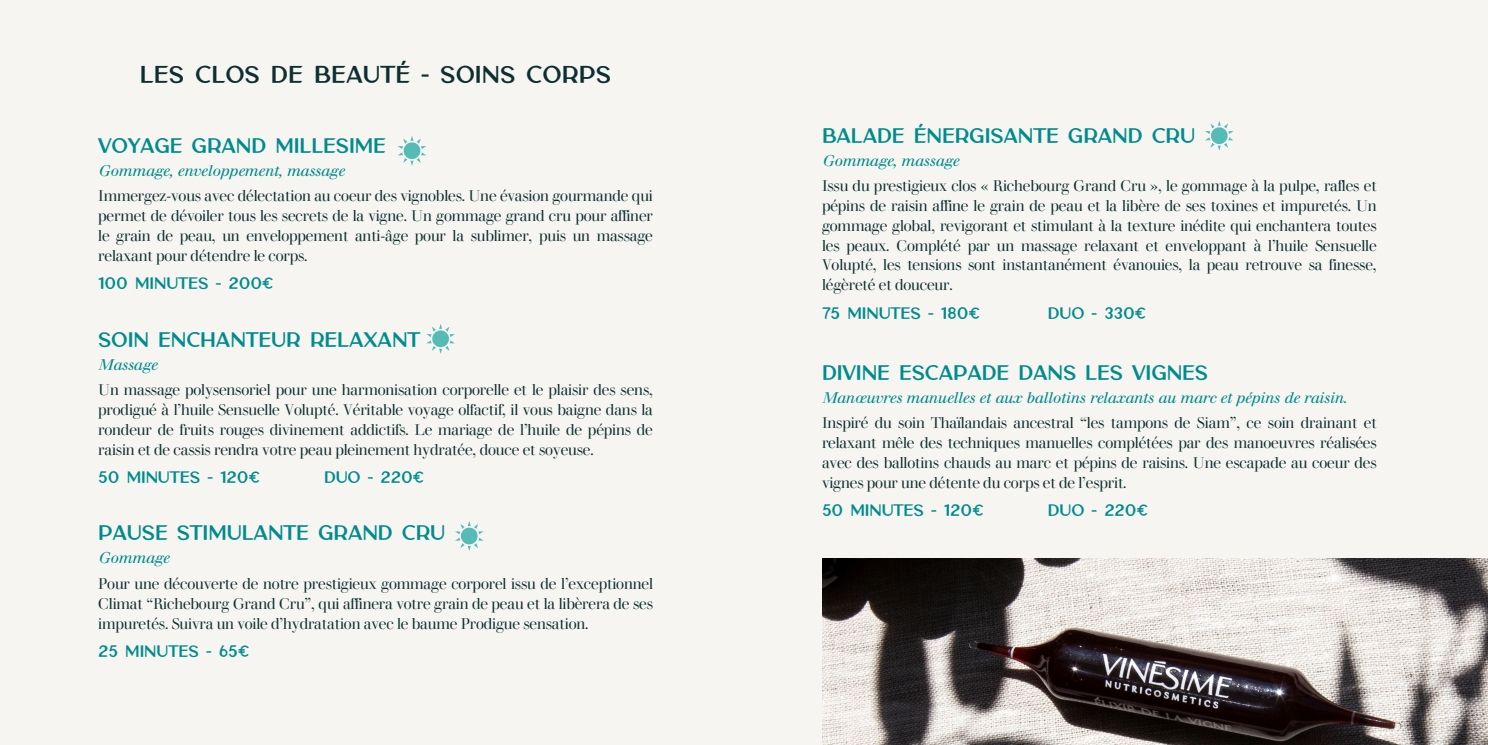
<style>
.page{position:relative;width:1488px;height:745px;background:#fff}
.page>*{position:absolute;margin:0;border:0;box-sizing:border-box;transform-origin:0 0}
.t1{font:700 22.5px "Carla Sans";color:#0e2f31}
.t2{font:700 19.38px "Carla Sans";letter-spacing:-.01em;color:#008b8c}
.t3{font:15.25px/19.9px "Walbaum Display";letter-spacing:-.01em;color:#0e2f31;text-align:justify}
.t4{font:italic 15.25px "Walbaum";letter-spacing:-.01em;color:#008b8c}
.t5{font:700 15.25px "Carla Sans";letter-spacing:-.01em;color:#008b8c}
</style>
<div class="page">
<div style="left:0;top:0;width:1488px;height:744px;background:#f6f5f1"></div>
<img style="left:822px;top:558px;width:666px;height:186px">
<svg style="left:398px;top:136px;width:28px;height:30px"></svg>
<svg style="left:426px;top:324px;width:29px;height:29px"></svg>
<svg style="left:455px;top:521px;width:29px;height:30px"></svg>
<svg style="left:1205px;top:121px;width:28px;height:30px"></svg>
<p class="t1" style="left:140px;top:62px;width:473px">LES CLOS DE BEAUTÉ - SOINS CORPS</p>
<p class="t2" style="left:98px;top:135px;width:289px">VOYAGE GRAND MILLÉSIME</p>
<p class="t4" style="left:98px;top:165px;width:248px">Gommage, enveloppement, massage</p>
<p class="t3" style="left:98px;top:185px;width:556px">Immergez-vous avec délectation au coeur des vignobles. Une évasion gourmande qui permet de dévoiler tous les secrets de la vigne. Un gommage grand cru pour affiner le grain de peau, un enveloppement anti-âge pour la sublimer, puis un massage relaxant pour détendre le corps.</p>
<p class="t5" style="left:98px;top:275px;width:177px">100 MINUTES - 200€</p>
<p class="t2" style="left:98px;top:328px;width:324px">SOIN ENCHANTEUR RELAXANT</p>
<p class="t4" style="left:98px;top:358px;width:60px">Massage</p>
<p class="t3" style="left:98px;top:379px;width:556px">Un massage polysensoriel pour une harmonisation corporelle et le plaisir des sens, prodigué à l’huile Sensuelle Volupté. Véritable voyage olfactif, il vous baigne dans la rondeur de fruits rouges divinement addictifs. Le mariage de l’huile de pépins de raisin et de cassis rendra votre peau pleinement hydratée, douce et soyeuse.</p>
<h2 class="t5" style="left:98px;top:468px;width:163px">50 MINUTES - 120€</h2>
<p class="t5" style="left:324px;top:468px;width:102px">DUO - 220€</p>
<p class="t2" style="left:98px;top:522px;width:349px">PAUSE STIMULANTE GRAND CRU</p>
<p class="t4" style="left:98px;top:552px;width:73px">Gommage</p>
<p class="t3" style="left:98px;top:573px;width:556px">Pour une découverte de notre prestigieux gommage corporel issu de l’exceptionnel Climat “Richebourg Grand Cru”, qui affinera votre grain de peau et la libèrera de ses impuretés. Suivra un voile d’hydratation avec le baume Prodigue sensation.</p>
<p class="t5" style="left:98px;top:642px;width:153px">25 MINUTES - 65€</p>
<p class="t2" style="left:822px;top:124px;width:375px">BALADE ÉNERGISANTE GRAND CRU</p>
<p class="t4" style="left:822px;top:155px;width:138px">Gommage, massage</p>
<p class="t3" style="left:822px;top:175px;width:556px">Issu du prestigieux clos « Richebourg Grand Cru », le gommage à la pulpe, rafles et pépins de raisin affine le grain de peau et la libère de ses toxines et impuretés. Un gommage global, revigorant et stimulant à la texture inédite qui enchantera toutes les peaux. Complété par un massage relaxant et enveloppant à l’huile Sensuelle Volupté, les tensions sont instantanément évanouies, la peau retrouve sa finesse, légèreté et douceur.</p>
<p class="t5" style="left:822px;top:304px;width:160px">75 MINUTES - 180€</p>
<p class="t5" style="left:1048px;top:304px;width:100px">DUO - 330€</p>
<p class="t2" style="left:822px;top:361px;width:388px">DIVINE ESCAPADE DANS LES VIGNES</p>
<p class="t4" style="left:822px;top:391px;width:526px">Manœuvres manuelles et aux ballotins relaxants au marc et pépins de raisin.</p>
<p class="t3" style="left:822px;top:412px;width:556px">Inspiré du soin Thaïlandais ancestral “les tampons de Siam”, ce soin drainant et relaxant mêle des techniques manuelles complétées par des manoeuvres réalisées avec des ballotins chauds au marc et pépins de raisins. Une escapade au coeur des vignes pour une détente du corps et de l’esprit.</p>
<h2 class="t5" style="left:822px;top:501px;width:163px">50 MINUTES - 120€</h2>
<p class="t5" style="left:1048px;top:501px;width:102px">DUO - 220€</p>
</div>
